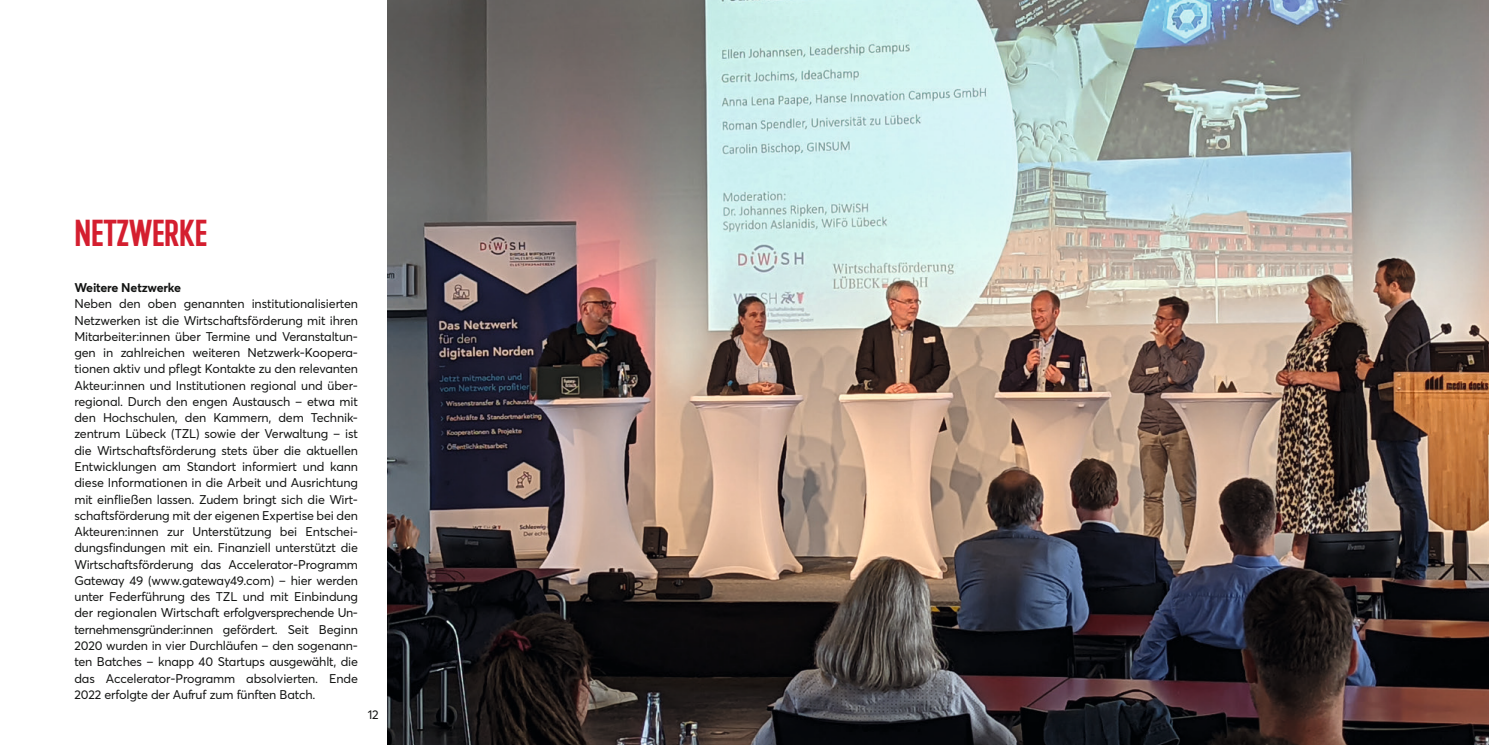
<style>
.page{position:relative;width:1489px;height:745px;background:#fff}
.page>*{position:absolute;margin:0;border:0;box-sizing:border-box;transform-origin:0 0}
.t1{font:700 37.5px "Trave";color:#d41e2f}
.t2{font:12.5px/16.2px "Averta";letter-spacing:-.01em;color:#131413;text-align:justify}
.t3{font:700 12.5px "Averta";letter-spacing:-.015em;color:#131413}
</style>
<div class="page">
<img style="left:387px;top:0;width:1101px;height:744px">
<p class="t1" style="left:74px;top:213px;width:134px">NETZWERKE</p>
<p class="t3" style="left:74px;top:278px;width:108px">Weitere Netzwerke</p>
<p class="t2" style="left:74px;top:295px;width:285px">Neben den oben genannten institutionalisierten Netzwerken ist die Wirtschaftsförderung mit ihren Mitarbeiter:innen über Termine und Veranstaltun&shy;gen in zahlreichen weiteren Netzwerk-Koopera&shy;tionen aktiv und pflegt Kontakte zu den relevanten Akteur:innen und Institutionen regional und über&shy;regional. Durch den engen Austausch – etwa mit den Hochschulen, den Kammern, dem Technik&shy;zentrum Lübeck (TZL) sowie der Verwaltung – ist die Wirtschaftsförderung stets über die aktuellen Entwicklungen am Standort informiert und kann diese Informationen in die Arbeit und Ausrichtung mit einfließen lassen. Zudem bringt sich die Wirt&shy;schaftsförderung mit der eigenen Expertise bei den Akteuren:innen zur Unterstützung bei Entschei&shy;dungsfindungen mit ein. Finanziell unterstützt die Wirtschaftsförderung das Accelerator-Programm Gateway 49 (www.gateway49.com) – hier werden unter Federführung des TZL und mit Einbindung der regionalen Wirtschaft erfolgversprechende Un&shy;ternehmensgründer:innen gefördert. Seit Beginn 2020 wurden in vier Durchläufen – den sogenann&shy;ten Batches – knapp 40 Startups ausgewählt, die das Accelerator-Programm absolvierten. Ende 2022 erfolgte der Aufruf zum fünften Batch.</p>
<p class="t2" style="left:368px;top:705px;width:12px">12</p>
</div>
